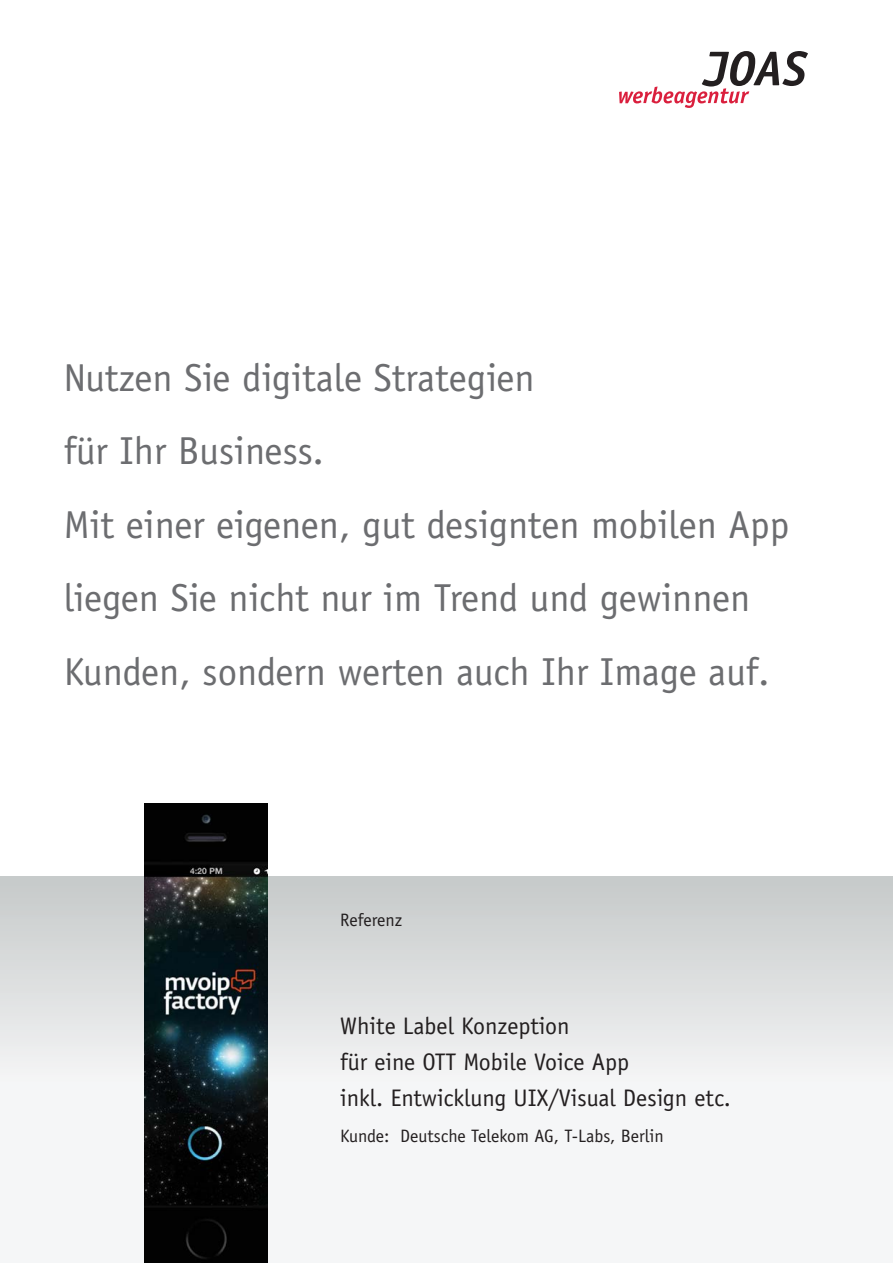
<style>
.page{position:relative;width:893px;height:1263px;background:#fff}
.page>*{position:absolute;margin:0;border:0;box-sizing:border-box;transform-origin:0 0}
.t1{font:39px/73.5px "Officina Sans";color:#6c6d70}
.t2{font:24px/36px "Officina Sans";color:#231f20}
.t3{font:18px "Officina Sans";color:#231f20}
</style>
<div class="page">
<div style="left:0;top:876px;width:893px;height:387px;background:linear-gradient(to bottom,#cfd2d2,#fff)"></div>
<svg style="left:619px;top:51px;width:189px;height:57px"></svg>
<img style="left:145px;top:804px;width:123px;height:459px">
<p class="t1" style="left:64px;top:341px;width:727px">Nutzen Sie digitale Strategien<br>für Ihr Business.<br>Mit einer eigenen, gut designten mobilen App liegen Sie nicht nur im Trend und gewinnen Kunden, sondern werten auch Ihr Image auf.</p>
<p class="t3" style="left:340px;top:909px;width:64px">Referenz</p>
<p class="t2" style="left:340px;top:1008px;width:392px">White Label Konzeption<br>für eine OTT Mobile Voice App<br>inkl. Entwicklung UIX/Visual Design etc.</p>
<p class="t3" style="left:340px;top:1125px;width:325px">Kunde: Deutsche Telekom AG, T-Labs, Berlin</p>
</div>
